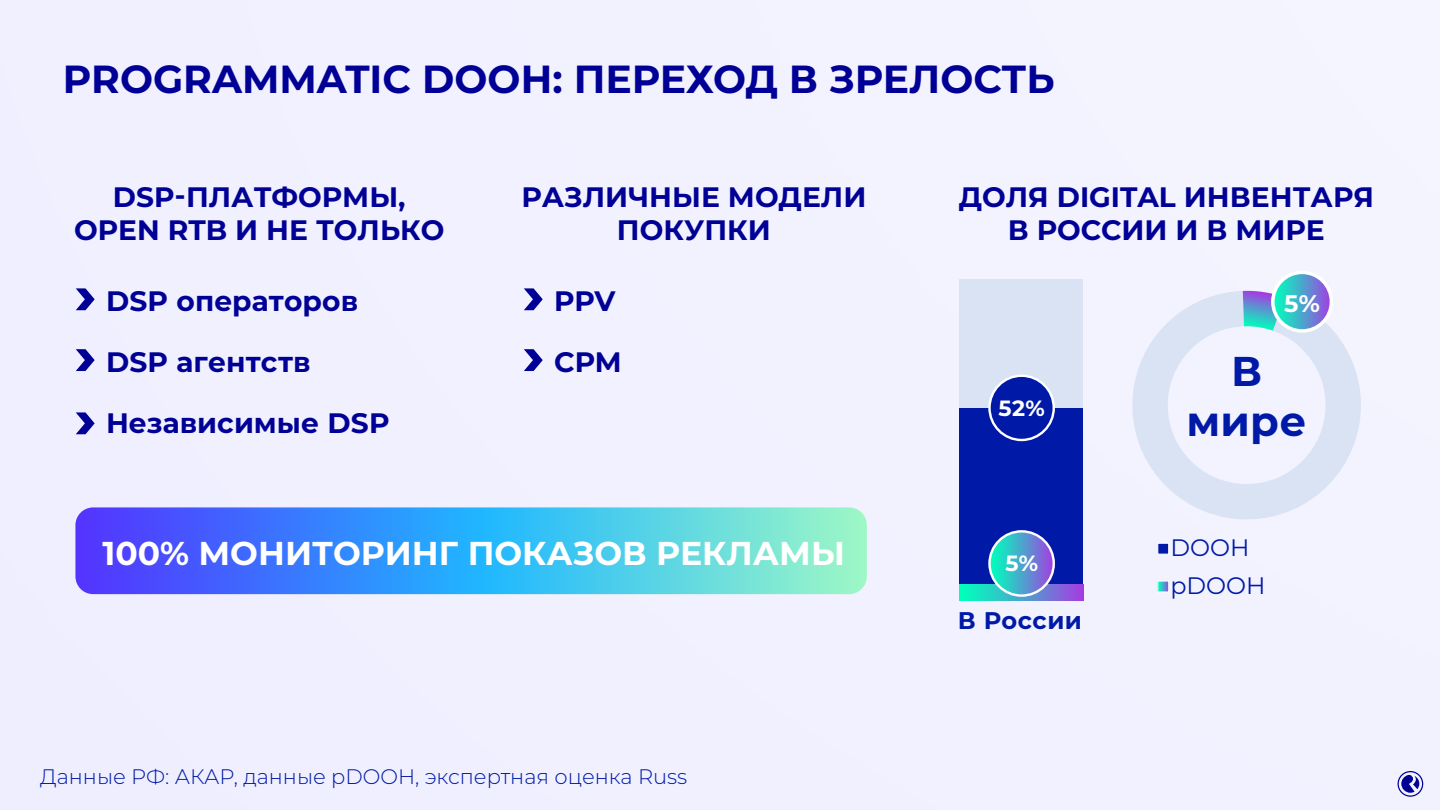
<style>
.page{position:relative;width:1440px;height:810px;background:#f1f1ff}
.page>*{position:absolute;margin:0;border:0;box-sizing:border-box;transform-origin:0 0}
.t1{font:700 41.55px/49.9px "Montserrat";color:#001aa7;text-align:center}
.t2{font:700 39.15px "Montserrat";color:#000096}
.t3{font:700 33px "Montserrat";color:#fff}
.t4{font:700 28.12px/60.8px "Montserrat";color:#000096;text-align:center}
.t5{font:700 24.08px "Montserrat";letter-spacing:.02em;color:#001aa7}
.t6{font:700 24.08px "Montserrat";color:#fff}
.t7{font:23.77px/37.8px "Montserrat";color:#001aa7}
.t8{font:700 22.05px "Montserrat";color:#fff}
.t9{font:300 21px "Montserrat";color:#001aa7}
</style>
<div class="page">
<svg style="left:1397px;top:771px;width:27px;height:26px"></svg>
<svg style="left:76px;top:288px;width:19px;height:22px"></svg>
<svg style="left:76px;top:349px;width:19px;height:22px"></svg>
<svg style="left:524px;top:288px;width:19px;height:22px"></svg>
<svg style="left:524px;top:349px;width:19px;height:22px"></svg>
<svg style="left:76px;top:412px;width:19px;height:22px"></svg>
<svg style="left:75px;top:507px;width:792px;height:87px;background:#4da4f1"></svg>
<svg style="left:1132px;top:291px;width:229px;height:229px"></svg>
<svg style="left:1243px;top:291px;width:42px;height:40px"></svg>
<svg style="left:1273px;top:272px;width:58px;height:59px;background:#5aabd1"></svg>
<div style="left:1271px;top:271px;width:62px;height:62px;border:3px solid #fff;border-radius:50%"></div>
<div style="left:960px;top:279px;width:123px;height:322px;background:#dae3f3"></div>
<div style="left:960px;top:408px;width:123px;height:193px;background:#001aa7"></div>
<div style="left:960px;top:584px;width:123px;height:17px;background:linear-gradient(to right,#00ffbc,#a341e1)"></div>
<div style="left:1157px;top:543px;width:12px;height:12px;background:#001aa7;border:1px solid #fff"></div>
<svg style="left:1159px;top:583px;width:8px;height:7px"></svg>
<div style="left:1157px;top:581px;width:12px;height:11px;border:1px solid #fff"></div>
<div style="left:990px;top:376px;width:64px;height:64px;background:#001aa7;border-radius:50%"></div>
<div style="left:988px;top:375px;width:67px;height:66px;border:2px solid #fff;border-radius:50%"></div>
<svg style="left:990px;top:531px;width:64px;height:65px;background:#57aad0"></svg>
<div style="left:988px;top:530px;width:67px;height:67px;border:2px solid #fff;border-radius:50%"></div>
<h2 class="t2" style="left:63px;top:53px;width:993px">PROGRAMMATIC DOOH: ПЕРЕХОД В ЗРЕЛОСТЬ</h2>
<p class="t4" style="left:74px;top:178px;width:372px;line-height:33.8px">DSP-ПЛАТФОРМЫ,<br>OPEN RTB И НЕ ТОЛЬКО</p>
<p class="t4" style="left:522px;top:178px;width:346px;line-height:33.8px">РАЗЛИЧНЫЕ МОДЕЛИ<br>ПОКУПКИ</p>
<p class="t4" style="left:959px;top:178px;width:417px;line-height:33.8px">ДОЛЯ DIGITAL ИНВЕНТАРЯ<br>В РОССИИ И В МИРЕ</p>
<p class="t4" style="left:106px;top:270px;width:285px;text-align:left">DSP операторов<br>DSP агентств<br>Независимые DSP</p>
<p class="t4" style="left:554px;top:270px;width:69px;text-align:left">PPV<br>CPM</p>
<p class="t3" style="left:103px;top:530px;width:744px">100% МОНИТОРИНГ ПОКАЗОВ РЕКЛАМЫ</p>
<p class="t9" style="left:40px;top:762px;width:649px">Данные РФ: АКАР, данные pDOOH, экспертная оценка Russ</p>
<p class="t8" style="left:998px;top:392px;width:48px">52%</p>
<p class="t8" style="left:1005px;top:548px;width:34px">5%</p>
<p class="t5" style="left:958px;top:603px;width:126px">В России</p>
<p class="t6" style="left:1284px;top:286px;width:37px">5%</p>
<h1 class="t1" style="left:1186px;top:344px;width:122px">В мире</h1>
<p class="t7" style="left:1170px;top:528px;width:97px">DOOH pDOOH</p>
</div>
